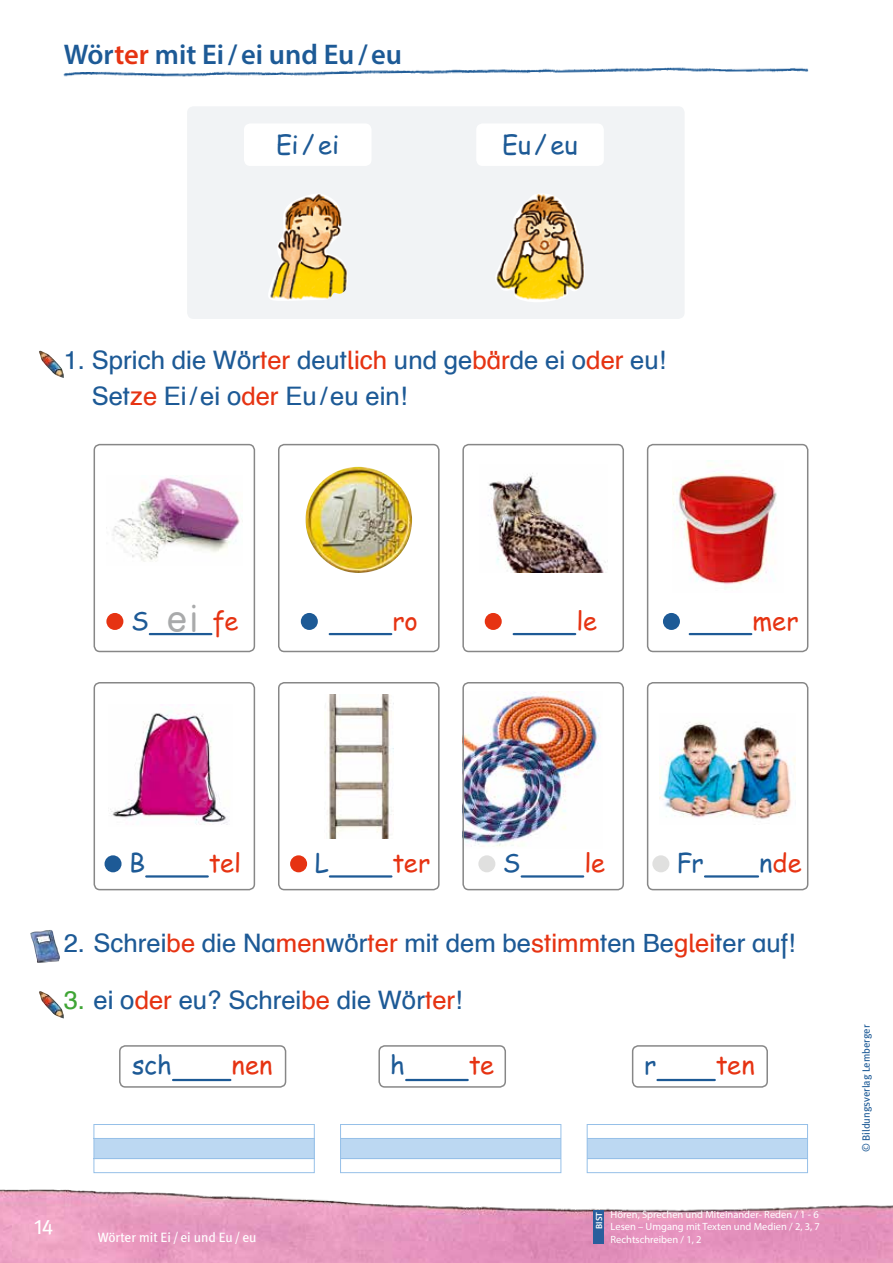
<style>
.page{position:relative;width:893px;height:1263px;background:#fff}
.page>*{position:absolute;margin:0;border:0;box-sizing:border-box;transform-origin:0 0}
.t1{font:47.25px "Fara Rund OE Light";color:#a9aaab}
.t2{font:600 28.5px "Myriad Pro";color:#1d5a96}
.t3{font:25.5px/36px "Schulbuch Nord OE Roman";color:#1d5a96}
.t4{font:25.5px "Comic Sans MS";color:#e63312}
.t5{font:25.5px "Comic Sans MS";letter-spacing:-.01em;color:#1d5a96}
.t6{font:21px "Meta Book Expert";color:#fff}
.t7{font:13.5px "Meta";color:#fff}
.t8{font:10.5px/12.6px "Myriad Pro";color:#fff;text-align:justify}
.t9{font:10.5px "Meta";letter-spacing:-.005em;color:#1d5a96}
.t10{font:600 9px "Myriad Pro";color:#fff}
.s1{color:#e63312}
.s2{color:#1d5a96}
.s3{color:#3fa535}
</style>
<div class="page">
<img style="left:0;top:1189px;width:893px;height:74px">
<img style="left:63px;top:67px;width:745px;height:10px">
<div style="left:94px;top:444px;width:161px;height:208px;border:2px solid #878787;border-radius:6px"></div>
<div style="left:106px;top:613px;width:17px;height:17px;background:#e63312;border-radius:50%"></div>
<hr style="left:150px;top:633px;width:61px;height:2px;background:#1d5a96">
<img style="left:106px;top:477px;width:134px;height:85px">
<div style="left:94px;top:682px;width:161px;height:208px;border:2px solid #878787;border-radius:6px"></div>
<div style="left:105px;top:855px;width:17px;height:17px;background:#1d5a96;border-radius:50%"></div>
<hr style="left:146px;top:875px;width:62px;height:2px;background:#1d5a96">
<img style="left:110px;top:711px;width:118px;height:114px">
<div style="left:278px;top:444px;width:162px;height:208px;border:2px solid #878787;border-radius:6px"></div>
<div style="left:301px;top:613px;width:17px;height:17px;background:#1d5a96;border-radius:50%"></div>
<hr style="left:330px;top:633px;width:61px;height:2px;background:#1d5a96">
<img style="left:305px;top:467px;width:107px;height:106px;border-radius:53px">
<div style="left:278px;top:682px;width:162px;height:208px;border:2px solid #878787;border-radius:6px"></div>
<div style="left:290px;top:855px;width:17px;height:17px;background:#e63312;border-radius:50%"></div>
<hr style="left:330px;top:875px;width:61px;height:2px;background:#1d5a96">
<img style="left:324px;top:694px;width:69px;height:144px">
<div style="left:462px;top:444px;width:162px;height:208px;border:2px solid #878787;border-radius:6px"></div>
<div style="left:485px;top:613px;width:17px;height:17px;background:#e63312;border-radius:50%"></div>
<hr style="left:514px;top:633px;width:61px;height:2px;background:#1d5a96">
<img style="left:465px;top:691px;width:135px;height:156px">
<div style="left:462px;top:682px;width:162px;height:208px;border:2px solid #878787;border-radius:6px"></div>
<div style="left:478px;top:855px;width:17px;height:17px;background:#e0e0df;border-radius:50%"></div>
<hr style="left:522px;top:875px;width:61px;height:2px;background:#1d5a96">
<div style="left:647px;top:444px;width:161px;height:208px;border:2px solid #878787;border-radius:6px"></div>
<div style="left:663px;top:613px;width:17px;height:17px;background:#1d5a96;border-radius:50%"></div>
<hr style="left:690px;top:633px;width:61px;height:2px;background:#1d5a96">
<img style="left:672px;top:463px;width:105px;height:122px">
<div style="left:647px;top:682px;width:161px;height:208px;border:2px solid #878787;border-radius:6px"></div>
<div style="left:652px;top:855px;width:17px;height:17px;background:#e0e0df;border-radius:50%"></div>
<hr style="left:705px;top:875px;width:53px;height:2px;background:#1d5a96">
<img style="left:660px;top:722px;width:136px;height:97px">
<img style="left:489px;top:473px;width:117px;height:99px">
<hr style="left:406px;top:1079px;width:62px;height:2px;background:#1d5a96">
<div style="left:378px;top:1045px;width:128px;height:43px;border:2px solid #878787;border-radius:6px"></div>
<hr style="left:173px;top:1079px;width:57px;height:2px;background:#1d5a96">
<div style="left:119px;top:1045px;width:167px;height:43px;border:2px solid #878787;border-radius:6px"></div>
<hr style="left:657px;top:1079px;width:58px;height:2px;background:#1d5a96">
<div style="left:632px;top:1045px;width:136px;height:43px;border:2px solid #878787;border-radius:6px"></div>
<div style="left:94px;top:1138px;width:220px;height:21px;background:#bcd8f2"></div>
<hr style="left:94px;top:1138px;width:220px;height:1px;background:#96c0e8">
<hr style="left:94px;top:1158px;width:220px;height:1px;background:#96c0e8">
<div style="left:94px;top:1124px;width:221px;height:49px;border:1px solid #96c0e8"></div>
<div style="left:341px;top:1138px;width:220px;height:21px;background:#bcd8f2"></div>
<hr style="left:341px;top:1138px;width:220px;height:1px;background:#96c0e8">
<hr style="left:341px;top:1158px;width:220px;height:1px;background:#96c0e8">
<div style="left:340px;top:1124px;width:221px;height:49px;border:1px solid #96c0e8"></div>
<div style="left:587px;top:1138px;width:220px;height:21px;background:#bcd8f2"></div>
<hr style="left:587px;top:1138px;width:220px;height:1px;background:#96c0e8">
<hr style="left:587px;top:1158px;width:220px;height:1px;background:#96c0e8">
<div style="left:587px;top:1124px;width:221px;height:49px;border:1px solid #96c0e8"></div>
<img style="left:39px;top:351px;width:25px;height:27px">
<img style="left:30px;top:930px;width:30px;height:33px">
<img style="left:39px;top:991px;width:25px;height:27px">
<div style="left:187px;top:106px;width:498px;height:213px;background:#f1f3f5;border-radius:6px"></div>
<div style="left:476px;top:123px;width:128px;height:43px;background:#fff;border-radius:6px"></div>
<div style="left:244px;top:123px;width:128px;height:43px;background:#fff;border-radius:6px"></div>
<img style="left:268px;top:194px;width:80px;height:107px">
<img style="left:496px;top:194px;width:89px;height:108px">
<div style="left:594px;top:1210px;width:10px;height:33px;background:#295e9c"></div>
<p class="t2" style="left:64px;top:36px;width:340px">Wör<span class="s1">ter</span> mit Ei/ei und Eu/eu</p>
<p class="t5" style="left:276px;top:126px;width:64px">Ei/ei</p>
<p class="t5" style="left:502px;top:126px;width:77px">Eu/eu</p>
<p class="t3" style="left:92px;top:341px;width:576px;text-indent:-28px">1. Sprich die Wör<span class="s1">ter</span> deut<span class="s1">lich</span> und ge<span class="s1">bär</span>de ei o<span class="s1">der</span> eu!<br>Set<span class="s1">ze</span> Ei/ei o<span class="s1">der</span> Eu/eu ein!</p>
<h1 class="t1" style="left:167px;top:589px;width:33px">ei</h1>
<p class="t5" style="left:131px;top:602px;width:19px">S</p>
<p class="t4" style="left:212px;top:602px;width:27px">fe</p>
<p class="t4" style="left:392px;top:602px;width:27px">ro</p>
<p class="t4" style="left:576px;top:602px;width:22px">le</p>
<p class="t4" style="left:752px;top:602px;width:48px">mer</p>
<p class="t5" style="left:129px;top:844px;width:18px">B</p>
<p class="t4" style="left:209px;top:844px;width:34px">tel</p>
<p class="t5" style="left:315px;top:844px;width:16px">L</p>
<p class="t4" style="left:393px;top:844px;width:39px">ter</p>
<p class="t5" style="left:503px;top:844px;width:19px">S</p>
<p class="t4" style="left:584px;top:844px;width:22px">le</p>
<p class="t5" style="left:677px;top:844px;width:29px">Fr</p>
<p class="t4" style="left:759px;top:844px;width:44px"><span class="s2">n</span>de</p>
<p class="t3" style="left:64px;top:924px;width:733px">2. Schrei<span class="s1">be</span> die Na<span class="s1">men</span>wör<span class="s1">ter</span> mit dem be<span class="s1">stimm</span>ten Be<span class="s1">glei</span>ter auf!</p>
<p class="t3" style="left:64px;top:982px;width:400px"><span class="s3">3.</span> ei o<span class="s1">der</span> eu? Schrei<span class="s1">be</span> die Wör<span class="s1">ter</span>!</p>
<p class="t5" style="left:132px;top:1046px;width:41px">sch</p>
<p class="t4" style="left:231px;top:1046px;width:43px">nen</p>
<p class="t5" style="left:390px;top:1046px;width:16px">h</p>
<p class="t4" style="left:469px;top:1046px;width:27px">te</p>
<p class="t5" style="left:644px;top:1046px;width:14px">r</p>
<p class="t4" style="left:716px;top:1046px;width:40px">ten</p>
<p class="t6" style="left:34px;top:1215px;width:21px">14</p>
<p class="t7" style="left:98px;top:1229px;width:160px">Wörter mit Ei /ei und Eu/eu</p>
<p class="t10" style="left:594px;top:1229px;width:18px;rotate:-90deg">BIST</p>
<p class="t8" style="left:611px;top:1208px;width:211px">Hören, Sprechen und Miteinander- Reden / 1 - 6<br>Lesen – Umgang mit Texten und Medien / 2, 3, 7<br>Rechtschreiben / 1, 2</p>
<p class="t9" style="left:860px;top:1152px;width:129px;rotate:-90deg">© Bildungsverlag Lemberger</p>
</div>
